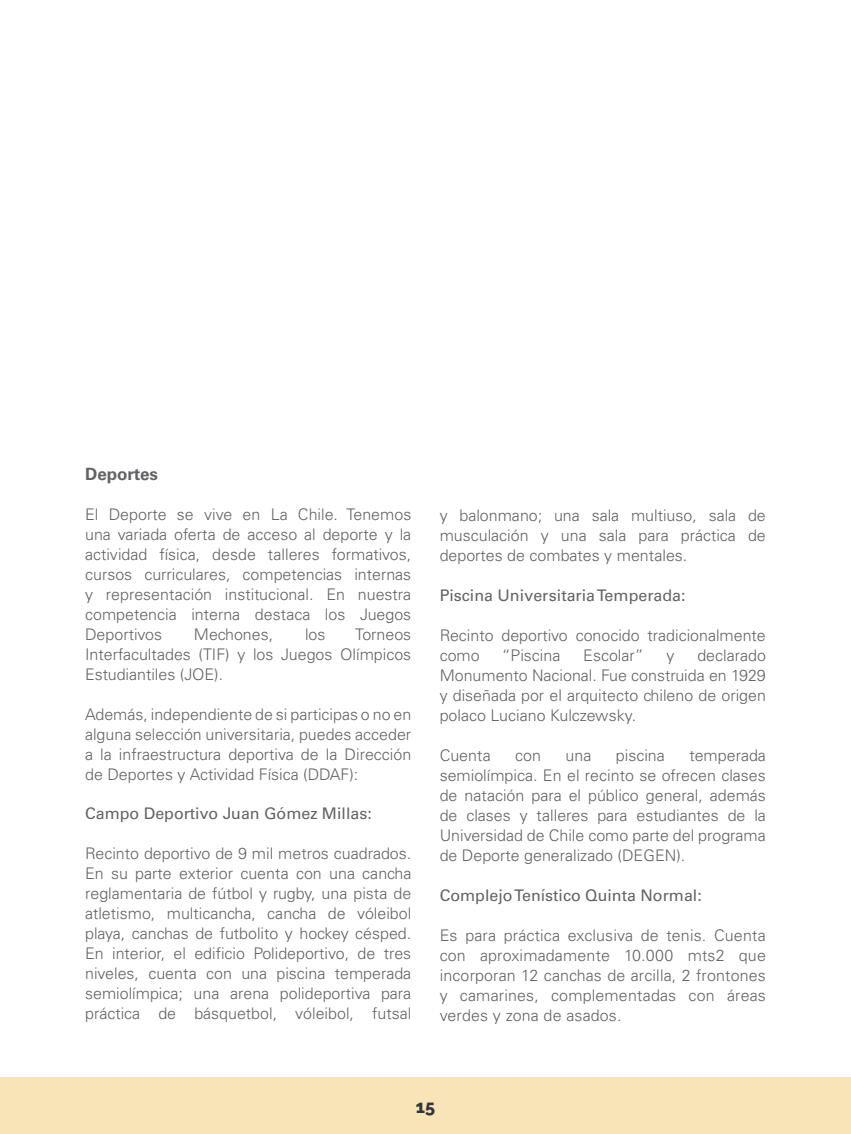
<style>
.page{position:relative;width:851px;height:1134px;background:#fff}
.page>*{position:absolute;margin:0;border:0;box-sizing:border-box;transform-origin:0 0}
.t1{font:800 18px "Raleway";color:#333638}
.t2{font:700 17px "Univers";color:#636366}
.t3{font:300 16px/20px "Univers";color:#636366;text-align:justify}
.t4{font:16px "Univers";color:#636366}
</style>
<div class="page">
<div style="left:0;top:1077px;width:850px;height:57px;background:#f9e4b7"></div>
<p class="t2" style="left:85px;top:464px;width:74px">Deportes</p>
<p class="t3" style="left:85px;top:504px;width:328px">El Deporte se vive en La Chile. Tenemos una variada oferta de acceso al deporte y la actividad física, desde talleres formativos, cursos curriculares, competencias internas y representación institucional. En nuestra competencia interna destaca los Juegos Deportivos</p>
<p class="t3" style="left:85px;top:624px;width:327px;text-indent:270px">Torneos Interfacultades (TIF) y los Juegos Olímpicos Estudiantiles (JOE).</p>
<p class="t3" style="left:85px;top:704px;width:327px">Además, independiente de si participas o no en alguna selección universitaria, puedes acceder a la infraestructura deportiva de la Dirección de Deportes y Actividad Física (DDAF):</p>
<p class="t4" style="left:85px;top:804px;width:288px">Campo Deportivo Juan Gómez Millas:</p>
<p class="t3" style="left:85px;top:843px;width:328px">Recinto deportivo de 9 mil metros cuadrados.<br>En su parte exterior cuenta con una cancha reglamentaria de fútbol y rugby, una pista de atletismo, multicancha, cancha de vóleibol playa, canchas de futbolito y hockey césped.<br>En interior, el edificio Polideportivo, de tres niveles, cuenta con una piscina temperada semiolímpica; una arena polideportiva para práctica de básquetbol, vóleibol, futsal</p>
<p class="t3" style="left:194px;top:624px;width:81px">Mechones,</p>
<p class="t3" style="left:305px;top:624px;width:22px">los</p>
<p class="t3" style="left:439px;top:506px;width:327px">y balonmano; una sala multiuso, sala de musculación y una sala para práctica de deportes de combates y mentales.</p>
<p class="t4" style="left:439px;top:586px;width:247px">Piscina Universitaria Temperada:</p>
<p class="t3" style="left:439px;top:626px;width:327px">Recinto deportivo conocido tradicionalmente como</p>
<p class="t3" style="left:501px;top:646px;width:60px">“Piscina</p>
<p class="t3" style="left:583px;top:646px;width:62px">Escolar”</p>
<p class="t3" style="left:666px;top:646px;width:9px">y</p>
<p class="t3" style="left:439px;top:646px;width:328px;text-indent:258px">declarado Monumento Nacional. Fue construida en 1929 y diseñada por el arquitecto chileno de origen polaco Luciano Kulczewsky.</p>
<p class="t3" style="left:439px;top:746px;width:53px">Cuenta</p>
<p class="t3" style="left:515px;top:746px;width:27px">con</p>
<p class="t3" style="left:565px;top:746px;width:27px">una</p>
<p class="t3" style="left:615px;top:746px;width:50px">piscina</p>
<p class="t3" style="left:439px;top:746px;width:328px;text-indent:250px">temperada semiolímpica. En el recinto se ofrecen clases de natación para el público general, además de clases y talleres para estudiantes de la Universidad de Chile como parte del programa de Deporte generalizado (DEGEN).</p>
<p class="t4" style="left:439px;top:885px;width:263px">Complejo Tenístico Quinta Normal:</p>
<p class="t3" style="left:439px;top:925px;width:328px">Es para práctica exclusiva de tenis. Cuenta con aproximadamente 10.000 mts2 que incorporan 12 canchas de arcilla, 2 frontones y camarines, complementadas con áreas verdes y zona de asados.</p>
<p class="t1" style="left:416px;top:1097px;width:21px">15</p>
</div>
